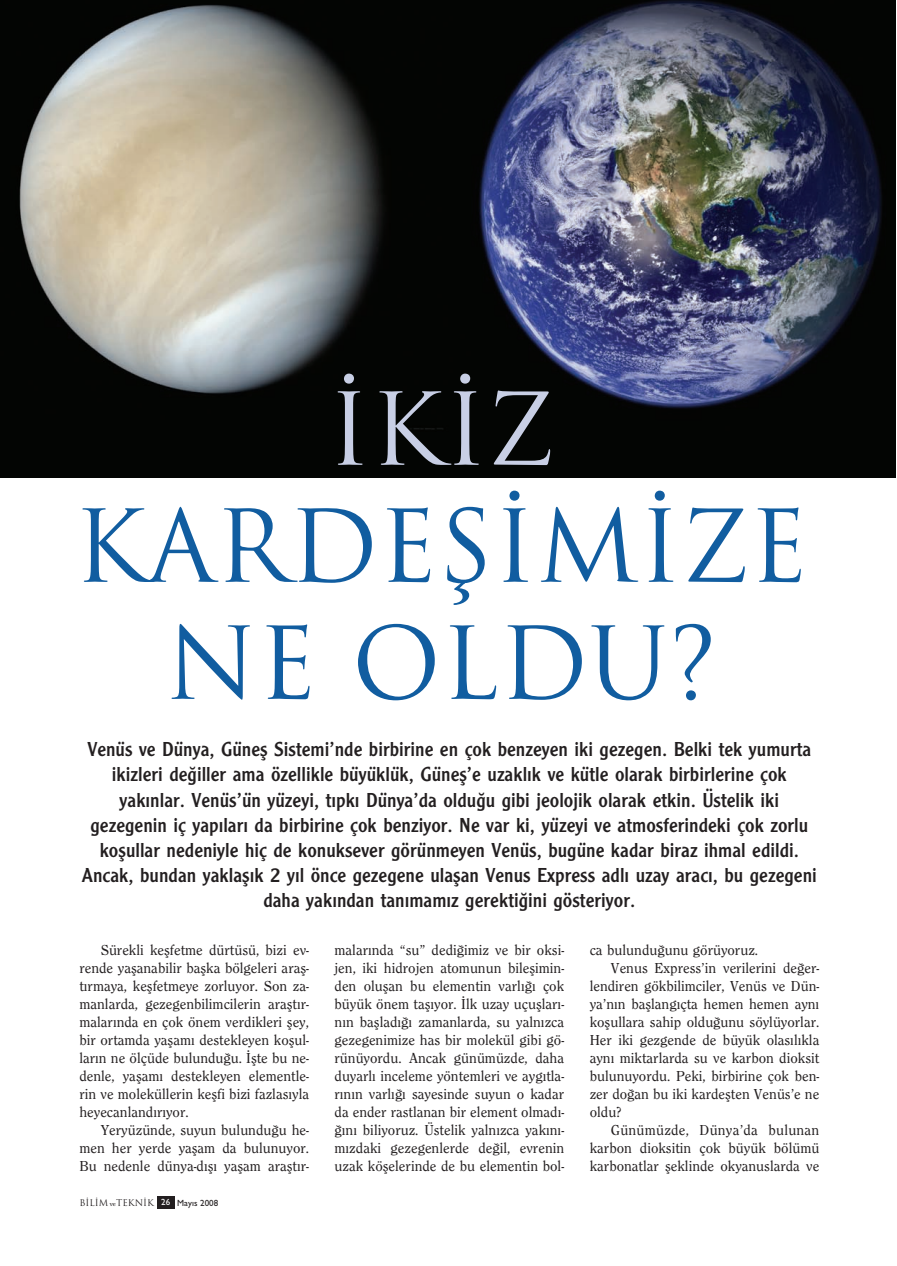
<style>
.page{position:relative;width:897px;height:1266px;background:#fff}
.page>*{position:absolute;margin:0;border:0;box-sizing:border-box;transform-origin:0 0}
.t1{font:97.5px/117px "Trajan";color:#115da0;text-align:center}
.t2{font:97.5px "Trajan";color:#c8cfe5}
.t3{font:21px/25.2px "Clearface Gothic";color:#231f20;text-align:center}
.t4{font:500 15px/18px "Clearface";color:#231f20;text-align:justify}
.t5{font:9px "Trajan";color:#231f20}
.s1{font-family:"Bookman";font-weight:300;font-size:6px}
.s2{font-family:"Gill Sans";font-weight:500;color:#fff}
.s3{font-family:"Gill Sans";font-weight:500}
</style>
<div class="page">
<div style="left:157px;top:1196px;width:17px;height:12px;background:#231f20"></div>
<img style="left:0;top:0;width:895px;height:477px">
<h1 class="t2" style="left:328px;top:374px;width:228px">‹KIZ</h1>
<h1 class="t1" style="left:74px;top:489px;width:736px">KARDEFLIMIZE<br>NE OLDU?</h1>
<p class="t3" style="left:82px;top:738px;width:737px">Venüs ve Dünya, Günefl Sistemi’nde birbirine en çok benzeyen iki gezegen. Belki tek yumurta ikizleri de¤iller ama özellikle büyüklük, Günefl’e uzakl›k ve kütle olarak birbirlerine çok yak›nlar. Venüs’ün yüzeyi, t›pk› Dünya’da oldu¤u gibi jeolojik olarak etkin. Üstelik iki gezegenin iç yap›lar› da birbirine çok benziyor. Ne var ki, yüzeyi ve atmosferindeki çok zorlu koflullar nedeniyle hiç de konuksever görünmeyen Venüs, bugüne kadar biraz ihmal edildi.<br>Ancak, bundan yaklafl›k 2 y›l önce gezegene ulaflan Venus Express adl› uzay arac›, bu gezegeni daha yak›ndan tan›mam›z gerekti¤ini gösteriyor.</p>
<p class="t4" style="left:79px;top:942px;width:231px;text-indent:21px">Sürekli keflfetme dürtüsü, bizi ev&shy;rende yaflanabilir baflka bölgeleri arafl&shy;t›rmaya, keflfetmeye zorluyor. Son za&shy;manlarda, gezegenbilimcilerin araflt›r&shy;malar›nda en çok önem verdikleri fley, bir ortamda yaflam› destekleyen koflul&shy;lar›n ne ölçüde bulundu¤u. ‹flte bu ne&shy;denle, yaflam› destekleyen elementle&shy;rin ve moleküllerin keflfi bizi fazlas›yla heyecanland›r›yor.</p>
<p class="t4" style="left:79px;top:1122px;width:231px;text-indent:21px">Yeryüzünde, suyun bulundu¤u he&shy;men her yerde yaflam da bulunuyor.<br>Bu nedenle dünya-d›fl› yaflam araflt›r-</p>
<p class="t5" style="left:79px;top:1197px;width:140px">B‹L‹M <span class="s1">ve</span>TEKN‹K <span class="s2">26</span> <span class="s3">May›s 2008</span></p>
<p class="t4" style="left:335px;top:942px;width:231px">malar›nda “su” dedi¤imiz ve bir oksi&shy;jen, iki hidrojen atomunun bileflimin&shy;den oluflan bu elementin varl›¤› çok büyük önem tafl›yor. ‹lk uzay uçufllar›- n›n bafllad›¤› zamanlarda, su yaln›zca gezegenimize has bir molekül gibi gö&shy;rünüyordu. Ancak günümüzde, daha duyarl› inceleme yöntemleri ve ayg›tla&shy;r›n›n varl›¤› sayesinde suyun o kadar da ender rastlanan bir element olmad›- ¤›n› biliyoruz. Üstelik yaln›zca yak›n›- m›zdaki gezegenlerde de¤il, evrenin uzak köflelerinde de bu elementin bol-</p>
<p class="t4" style="left:590px;top:942px;width:170px">ca bulundu¤unu görüyoruz.</p>
<p class="t4" style="left:611px;top:960px;width:210px">Venus Express’in verilerini de¤er-</p>
<p class="t4" style="left:590px;top:978px;width:231px">lendiren gökbilimciler, Venüs ve Dün-</p>
<p class="t4" style="left:590px;top:996px;width:231px">ya’n›n bafllang›çta hemen hemen ayn›</p>
<p class="t4" style="left:590px;top:1014px;width:231px">koflullara sahip oldu¤unu söylüyorlar.</p>
<p class="t4" style="left:590px;top:1032px;width:231px">Her iki gezgende de büyük olas›l›kla</p>
<p class="t4" style="left:590px;top:1050px;width:231px">ayn› miktarlarda su ve karbon dioksit</p>
<p class="t4" style="left:590px;top:1068px;width:231px">bulunuyordu. Peki, birbirine çok ben-</p>
<p class="t4" style="left:590px;top:1086px;width:231px">zer do¤an bu iki kardeflten Venüs’e ne</p>
<p class="t4" style="left:590px;top:1104px;width:34px">oldu?</p>
<p class="t4" style="left:611px;top:1122px;width:210px">Günümüzde, Dünya’da bulunan</p>
<p class="t4" style="left:590px;top:1140px;width:231px">karbon dioksitin çok büyük bölümü</p>
<p class="t4" style="left:590px;top:1158px;width:231px">karbonatlar fleklinde okyanuslarda ve</p>
</div>
